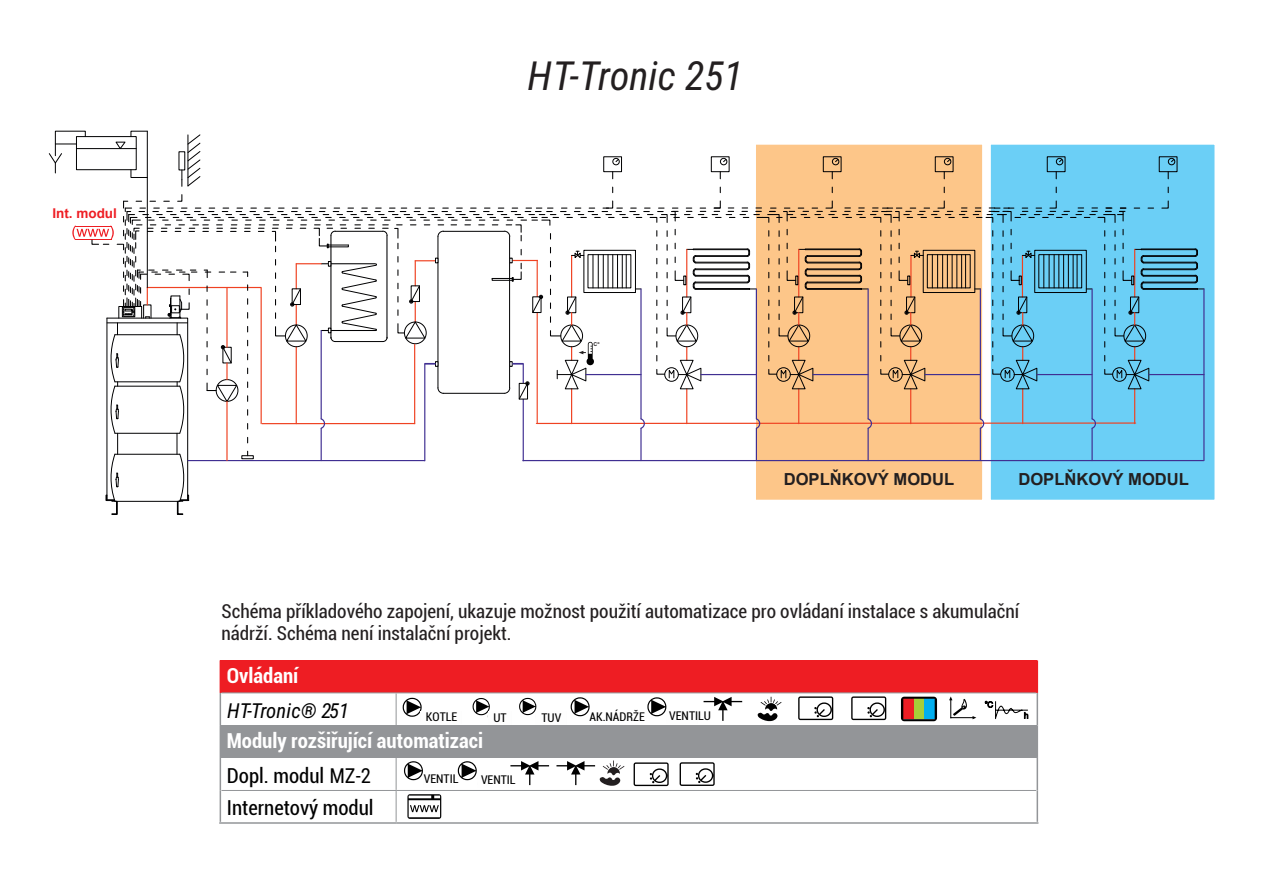
<style>
.page{position:relative;width:1263px;height:893px;background:#fff}
.page>*{position:absolute;margin:0;border:0;box-sizing:border-box;transform-origin:0 0}
.t1{font:italic 40.2px "Roboto Condensed";color:#231f20}
.t2{font:700 condensed 20.7px/34.5px "Roboto";color:#fff}
.t3{font:condensed 20.7px "Roboto";color:#000}
.t4{font:italic 20.7px "Roboto Condensed";letter-spacing:.005em;color:#000}
.t5{font:condensed 19.05px/22px "Roboto";color:#231f20}
.t6{font:700 16.65px "Arial";color:#231f20}
.t7{font:700 13.5px "Arial";color:#ee1d23}
.t8{font:condensed 12px "Roboto";color:#000}
.t9{font:700 5.25px "Arial";color:#231f20}
.t10{font:700 3.6px "Arial";color:#231f20}
.s1{font-weight:400;color:#000}
.s2{font-family:"Roboto Condensed";font-weight:400;font-stretch:normal;color:#000}
</style>
<div class="page">
<div style="left:982px;top:136px;width:241px;height:372px;background:#6bcff6;border:9px solid #fff"></div>
<div style="left:220px;top:660px;width:817px;height:33px;background:#ee1d23"></div>
<svg style="left:221px;top:693px;width:815px;height:129px"></svg>
<div style="left:220px;top:725px;width:817px;height:33px;background:#939598"></div>
<hr style="left:220px;top:693px;width:1px;height:32px;background:#939598">
<hr style="left:221px;top:692px;width:175px;height:1px;background:#939598">
<hr style="left:396px;top:692px;width:640px;height:1px;background:#939598">
<hr style="left:396px;top:693px;width:1px;height:32px;background:#939598">
<hr style="left:396px;top:758px;width:1px;height:32px;background:#939598">
<hr style="left:221px;top:790px;width:175px;height:1px;background:#939598">
<hr style="left:396px;top:790px;width:640px;height:1px;background:#939598">
<hr style="left:396px;top:791px;width:1px;height:31px;background:#939598">
<hr style="left:220px;top:758px;width:1px;height:32px;background:#939598">
<hr style="left:220px;top:790px;width:1px;height:32px;background:#939598">
<hr style="left:1036px;top:693px;width:2px;height:32px;background:#939598">
<hr style="left:1036px;top:758px;width:2px;height:32px;background:#939598">
<hr style="left:1036px;top:790px;width:2px;height:32px;background:#939598">
<hr style="left:1036px;top:660px;width:2px;height:33px;background:#ee1d23">
<hr style="left:219px;top:822px;width:177px;height:2px;background:#939598">
<hr style="left:396px;top:822px;width:642px;height:2px;background:#939598">
<hr style="left:1036px;top:725px;width:2px;height:33px;background:#939598">
<svg style="left:403px;top:698px;width:55px;height:23px"></svg>
<svg style="left:473px;top:698px;width:30px;height:22px"></svg>
<svg style="left:519px;top:698px;width:41px;height:22px"></svg>
<svg style="left:571px;top:697px;width:19px;height:19px"></svg>
<svg style="left:647px;top:697px;width:44px;height:24px"></svg>
<svg style="left:703px;top:697px;width:39px;height:24px"></svg>
<svg style="left:758px;top:697px;width:23px;height:24px"></svg>
<svg style="left:798px;top:696px;width:35px;height:24px"></svg>
<svg style="left:851px;top:696px;width:35px;height:24px"></svg>
<svg style="left:901px;top:697px;width:36px;height:24px"></svg>
<svg style="left:949px;top:696px;width:27px;height:23px"></svg>
<svg style="left:985px;top:700px;width:44px;height:20px"></svg>
<svg style="left:404px;top:761px;width:44px;height:24px"></svg>
<svg style="left:458px;top:761px;width:44px;height:24px"></svg>
<svg style="left:510px;top:761px;width:39px;height:24px"></svg>
<svg style="left:634px;top:762px;width:35px;height:24px"></svg>
<svg style="left:680px;top:762px;width:35px;height:24px"></svg>
<svg style="left:407px;top:794px;width:34px;height:25px"></svg>
<svg style="left:556px;top:760px;width:68px;height:26px"></svg>
<svg style="left:48px;top:130px;width:1156px;height:385px"></svg>
<hr style="left:424px;top:364px;width:2px;height:96px;background:#402f92">
<hr style="left:414px;top:344px;width:1px;height:80px;background:#ef4222">
<img style="left:535px;top:712px;width:31px;height:12px">
<img style="left:488px;top:712px;width:24px;height:12px">
<img style="left:666px;top:711px;width:31px;height:12px">
<img style="left:421px;top:711px;width:40px;height:12px">
<img style="left:424px;top:775px;width:31px;height:12px">
<img style="left:478px;top:775px;width:31px;height:12px">
<p class="t7" style="left:52px;top:204px;width:66px">Int. modul</p>
<h1 class="t1" style="left:527px;top:60px;width:217px">HT-Tronic 251</h1>
<p class="t10" style="left:598px;top:341px;width:4px">o</p>
<p class="t9" style="left:594px;top:342px;width:5px">C</p>
<p class="t6" style="left:784px;top:468px;width:172px">DOPLŇKOVÝ MODUL</p>
<p class="t6" style="left:1018px;top:468px;width:172px">DOPLŇKOVÝ MODUL</p>
<p class="t5" style="left:221px;top:599px;width:799px">Schéma příkladového zapojení, ukazuje možnost použití automatizace pro ovládaní instalace s akumulační nádrží. Schéma není instalační projekt.</p>
<p class="t2" style="left:227px;top:658px;width:73px">Ovládaní</p>
<p class="t4" style="left:227px;top:702px;width:124px">HT-Tronic® 251</p>
<p class="t2" style="left:227px;top:723px;width:258px">Moduly rozšiřující automatizaci<br><span class="s1">Dopl. modul</span> <span class="s2">MZ-2</span></p>
<p class="t3" style="left:227px;top:793px;width:148px">Internetový modul</p>
<p class="t8" style="left:426px;top:709px;width:33px">KOTLE</p>
<p class="t8" style="left:493px;top:709px;width:15px">UT</p>
<p class="t8" style="left:541px;top:709px;width:21px">TUV</p>
<p class="t8" style="left:589px;top:708px;width:57px">AK.NÁDRŽE</p>
<p class="t8" style="left:669px;top:707px;width:43px">VENTILU</p>
<p class="t8" style="left:424px;top:771px;width:36px">VENTIL</p>
<p class="t8" style="left:481px;top:771px;width:36px">VENTIL</p>
</div>
